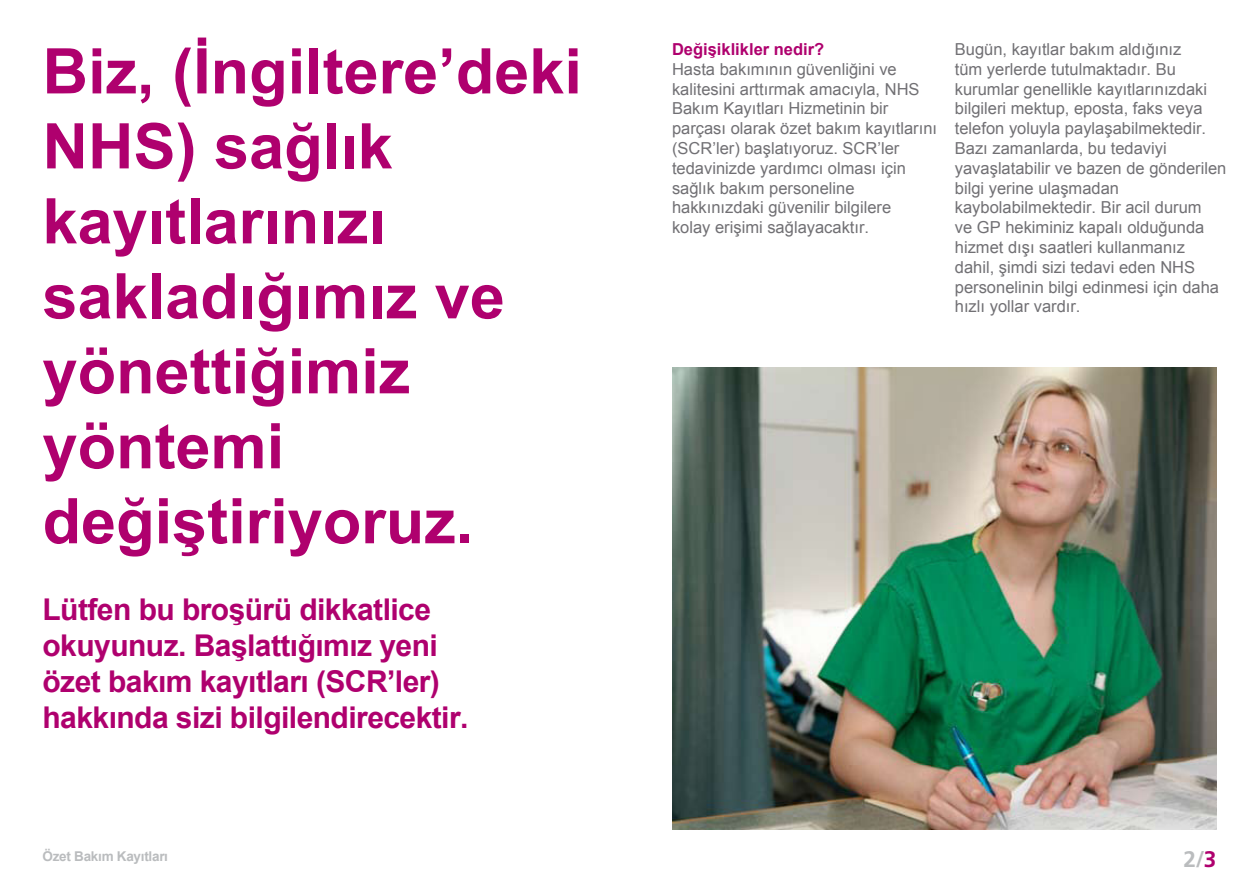
<style>
.page{position:relative;width:1259px;height:893px;background:#fff}
.page>*{position:absolute;margin:0;border:0;box-sizing:border-box;transform-origin:0 0}
.t1{font:700 63px/75px "Arial";color:#af006e}
.t2{font:700 30px/36px "Arial";letter-spacing:-.02em;color:#af006e}
.t3{font:700 22.5px "Frutiger";color:#babcbe}
.t4{font:16.5px/19.8px "Arial";color:#717074}
.t5{font:700 16.5px "Arial";color:#af006e}
.t6{font:700 13.5px "Arial";letter-spacing:-.02em;color:#babcbe}
.s1{color:#af006e}
</style>
<div class="page">
<img style="left:672px;top:368px;width:544px;height:461px">
<h1 class="t1" style="left:43px;top:36px;width:541px">Biz, (İngiltere’deki<br>NHS) sağlık kayıtlarınızı sakladığımız ve yönettiğimiz yöntemi değiştiriyoruz.</h1>
<h2 class="t2" style="left:43px;top:593px;width:427px">Lütfen bu broşürü dikkatlice okuyunuz. Başlattığımız yeni özet bakım kayıtları (SCR’ler) hakkında sizi bilgilendirecektir.</h2>
<p class="t6" style="left:43px;top:847px;width:127px">Özet Bakım Kayıtları</p>
<p class="t5" style="left:672px;top:38px;width:154px">Değişiklikler nedir?</p>
<p class="t4" style="left:672px;top:59px;width:267px">Hasta bakımının güvenliğini ve kalitesini arttırmak amacıyla, NHS Bakım Kayıtları Hizmetinin bir parçası olarak özet bakım kayıtlarını (SCR’ler) başlatıyoruz. SCR’ler tedavinizde yardımcı olması için sağlık bakım personeline hakkınızdaki güvenilir bilgilere<br>kolay erişimi sağlayacaktır.</p>
<p class="t4" style="left:955px;top:39px;width:273px">Bugün, kayıtlar bakım aldığınız<br>tüm yerlerde tutulmaktadır. Bu kurumlar genellikle kayıtlarınızdaki bilgileri mektup, eposta, faks veya telefon yoluyla paylaşabilmektedir.<br>Bazı zamanlarda, bu tedaviyi yavaşlatabilir ve bazen de gönderilen bilgi yerine ulaşmadan kaybolabilmektedir. Bir acil durum<br>ve GP hekiminiz kapalı olduğunda hizmet dışı saatleri kullanmanız dahil, şimdi sizi tedavi eden NHS personelinin bilgi edinmesi için daha hızlı yollar vardır.</p>
<h3 class="t3" style="left:1183px;top:846px;width:34px">2/<span class="s1">3</span></h3>
</div>
